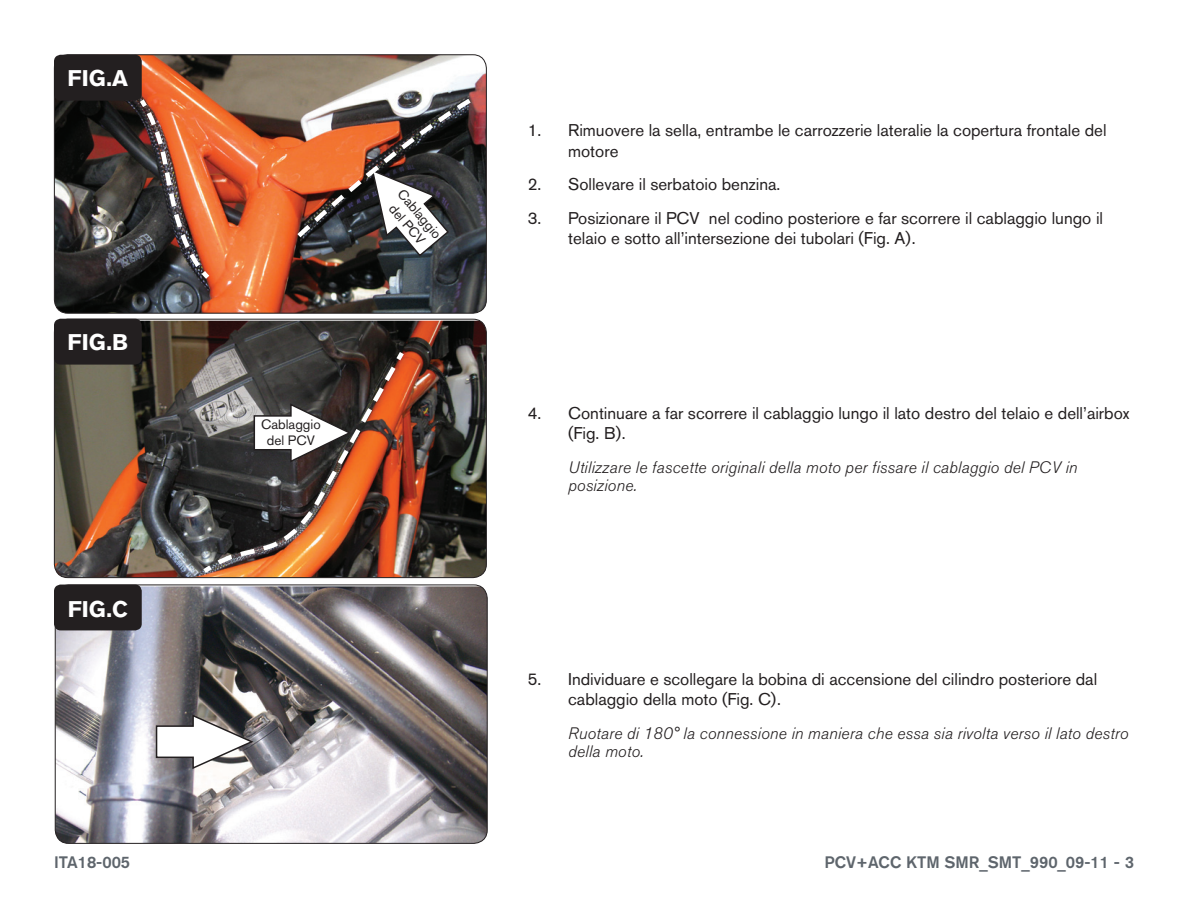
<style>
.page{position:relative;width:1188px;height:918px;background:#fff}
.page>*{position:absolute;margin:0;border:0;box-sizing:border-box;transform-origin:0 0}
.t1{font:700 22.5px "Akzidenz Grotesk BQ";color:#fff}
.t2{font:16.8px/20.2px "Akzidenz Grotesk BQ";color:#231f20}
.t3{font:italic 300 16.5px/18px "Akzidenz Grotesk BQ";letter-spacing:.01em;color:#231f20}
.t4{font:500 16.5px "Akzidenz Grotesk BQ";color:#5e656c}
.t5{font:13.5px/16.2px "Akzidenz Grotesk BQ";color:#231f20;text-align:center}
</style>
<div class="page">
<img style="left:55px;top:586px;width:431px;height:257px">
<div style="left:55px;top:585px;width:433px;height:259px;border:1px solid #231f20;border-radius:14px"></div>
<img style="left:54px;top:55px;width:431px;height:257px">
<div style="left:54px;top:54px;width:433px;height:260px;border:1px solid #231f20;border-radius:14px"></div>
<div style="left:54px;top:55px;width:88px;height:46px;background:#231f20;border-radius:7px"></div>
<div style="left:54px;top:585px;width:88px;height:45px;background:#231f20;border-radius:7px"></div>
<svg style="left:53px;top:387px;width:1px;height:26px"></svg>
<img style="left:54px;top:321px;width:432px;height:257px">
<div style="left:54px;top:319px;width:88px;height:46px;background:#231f20;border-radius:7px"></div>
<img style="left:294px;top:94px;width:182px;height:164px">
<img style="left:137px;top:96px;width:77px;height:188px">
<img style="left:184px;top:362px;width:303px;height:209px">
<img style="left:198px;top:347px;width:210px;height:230px">
<svg style="left:155px;top:713px;width:100px;height:57px"></svg>
<h1 class="t1" style="left:68px;top:65px;width:62px">FIG.A</h1>
<h1 class="t1" style="left:68px;top:329px;width:62px">FIG.B</h1>
<h1 class="t1" style="left:68px;top:596px;width:60px">FIG.C</h1>
<p class="t5" style="left:407px;top:186px;width:61px;rotate:50deg">Cablaggio del PCV</p>
<p class="t5" style="left:261px;top:416px;width:61px">Cablaggio del PCV</p>
<p class="t2" style="left:568px;top:120px;width:540px;text-indent:-40px">1. Rimuovere la sella, entrambe le carrozzerie lateralie la copertura frontale del motore</p>
<p class="t2" style="left:528px;top:174px;width:254px">2. Sollevare il serbatoio benzina.</p>
<p class="t2" style="left:568px;top:208px;width:536px;text-indent:-40px">3. Posizionare il PCV nel codino posteriore e far scorrere il cablaggio lungo il telaio e sotto all’intersezione dei tubolari (Fig. A).</p>
<p class="t2" style="left:568px;top:403px;width:563px;text-indent:-40px">4. Continuare a far scorrere il cablaggio lungo il lato destro del telaio e dell’airbox (Fig. B).</p>
<p class="t3" style="left:568px;top:458px;width:511px">Utilizzare le fascette originali della moto per fissare il cablaggio del PCV in posizione.</p>
<p class="t2" style="left:568px;top:669px;width:531px;text-indent:-40px">5. Individuare e scollegare la bobina di accensione del cilindro posteriore dal cablaggio della moto (Fig. C).</p>
<p class="t3" style="left:568px;top:725px;width:562px">Ruotare di 180° la connessione in maniera che essa sia rivolta verso il lato destro della moto.</p>
<p class="t4" style="left:54px;top:852px;width:78px">ITA18-005</p>
<p class="t4" style="left:824px;top:852px;width:311px">PCV+ACC KTM SMR_SMT_990_09-11 - 3</p>
</div>
